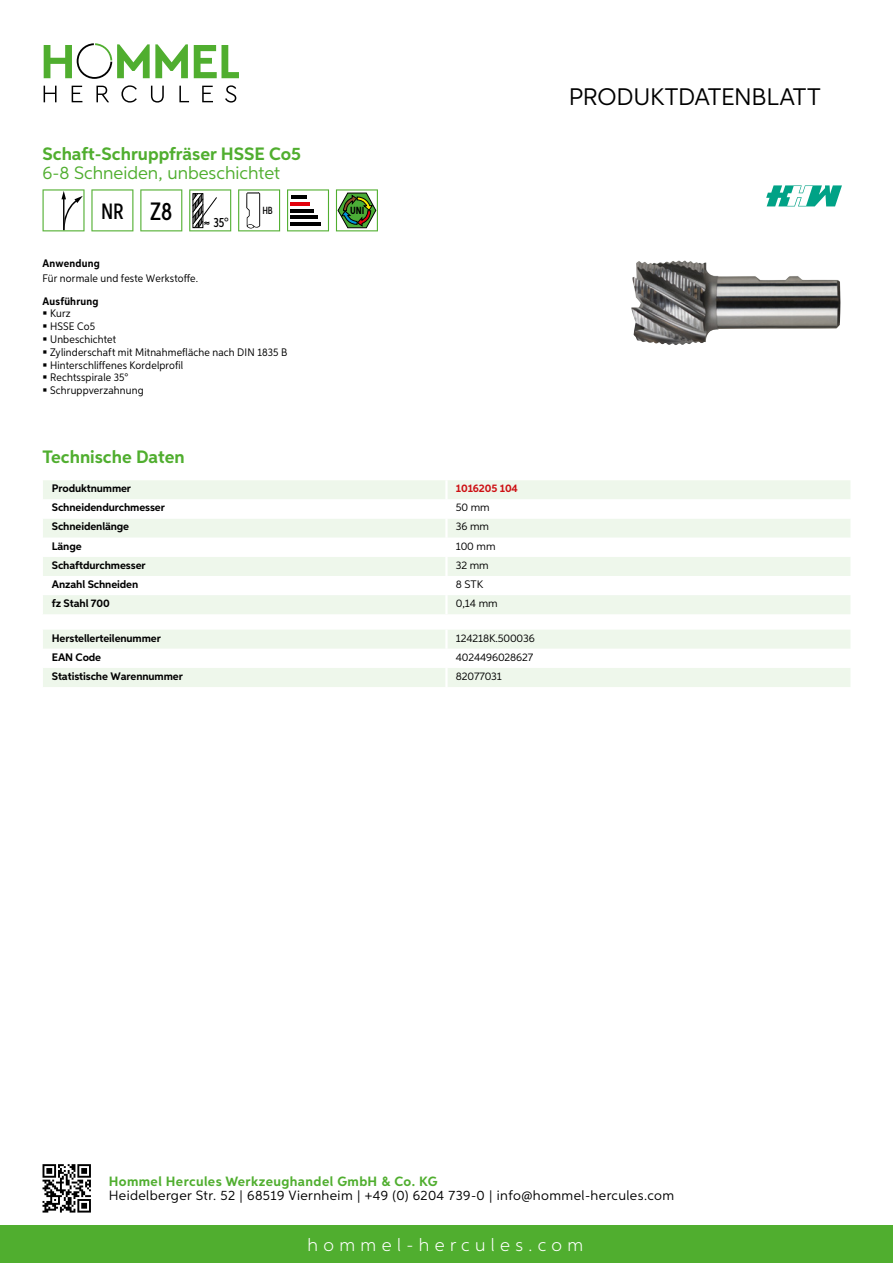
<style>
.page{position:relative;width:893px;height:1263px;background:#fff}
.page>*{position:absolute;margin:0;border:0;box-sizing:border-box;transform-origin:0 0}
.t1{font:24px "Aspira";letter-spacing:-.01em;color:#000}
.t2{font:500 22.2px "Aspira XX Nar";color:#000}
.t3{font:700 18px "Aspira";color:#50ae2f}
.t4{font:18px "Aspira";color:#50ae2f}
.t5{font:300 18px "Aspira";letter-spacing:.3em;color:#fff}
.t6{font:13.5px "Aspira";letter-spacing:.03em;color:#000}
.t7{font:700 13.5px "Aspira";letter-spacing:.03em;color:#50ae2f}
.t8{font:500 13.35px "Aspira XX Nar";color:#000}
.t9{font:10.95px/12.8px "Aspira Nar";letter-spacing:.015em;color:#000}
.t10{font:700 10.95px "Aspira";letter-spacing:-.01em;color:#000}
.t11{font:10.95px "Aspira";letter-spacing:-.01em;color:#000}
.t12{font:700 10.95px "Aspira Nar";letter-spacing:.02em;color:#000}
.t13{font:700 10.95px "Aspira";letter-spacing:-.01em;color:#cd1013}
.t14{font:700 10.35px "Aspira XX Nar";color:#000}
.t15{font:500 10.35px "Aspira XX Nar";color:#000}
.s1{font-size:25.2px}
</style>
<div class="page">
<div style="left:0;top:1226px;width:893px;height:37px;background:#50ae2f"></div>
<svg style="left:43px;top:1164px;width:48px;height:48px"></svg>
<svg style="left:194px;top:45px;width:45px;height:33px"></svg>
<svg style="left:44px;top:43px;width:144px;height:36px"></svg>
<svg style="left:44px;top:86px;width:13px;height:16px"></svg>
<svg style="left:72px;top:86px;width:10px;height:16px"></svg>
<svg style="left:96px;top:86px;width:13px;height:16px"></svg>
<svg style="left:121px;top:85px;width:16px;height:18px"></svg>
<svg style="left:151px;top:86px;width:13px;height:17px"></svg>
<svg style="left:179px;top:86px;width:10px;height:16px"></svg>
<svg style="left:202px;top:86px;width:11px;height:16px"></svg>
<svg style="left:225px;top:85px;width:11px;height:18px"></svg>
<div style="left:43px;top:480px;width:807px;height:134px;background:#eef7eb"></div>
<svg style="left:43px;top:499px;width:807px;height:96px"></svg>
<hr style="left:445px;top:480px;width:3px;height:19px;background:#fff">
<hr style="left:445px;top:499px;width:3px;height:20px;background:#fff">
<hr style="left:445px;top:519px;width:3px;height:19px;background:#fff">
<hr style="left:445px;top:538px;width:3px;height:19px;background:#fff">
<hr style="left:445px;top:557px;width:3px;height:19px;background:#fff">
<hr style="left:445px;top:576px;width:3px;height:19px;background:#fff">
<hr style="left:445px;top:595px;width:3px;height:19px;background:#fff">
<svg style="left:43px;top:630px;width:807px;height:57px"></svg>
<hr style="left:445px;top:668px;width:3px;height:19px;background:#fff">
<svg style="left:43px;top:189px;width:42px;height:42px"></svg>
<svg style="left:91px;top:189px;width:42px;height:42px"></svg>
<svg style="left:140px;top:189px;width:42px;height:42px"></svg>
<svg style="left:189px;top:189px;width:42px;height:42px"></svg>
<svg style="left:238px;top:189px;width:42px;height:42px"></svg>
<svg style="left:287px;top:189px;width:42px;height:42px"></svg>
<hr style="left:291px;top:196px;width:15px;height:3px;background:#000">
<hr style="left:291px;top:202px;width:19px;height:4px;background:#e3000b">
<hr style="left:291px;top:209px;width:23px;height:3px;background:#000">
<hr style="left:291px;top:216px;width:27px;height:3px;background:#000">
<hr style="left:291px;top:222px;width:30px;height:4px;background:#000">
<svg style="left:336px;top:189px;width:42px;height:42px"></svg>
<img style="left:631px;top:260px;width:210px;height:85px">
<svg style="left:766px;top:185px;width:76px;height:21px"></svg>
<h3 class="t3" style="left:43px;top:142px;width:260px">Schaft-Schruppfräser HSSE Co5</h3>
<h3 class="t4" style="left:43px;top:162px;width:239px">6-8 Schneiden, unbeschichtet</h3>
<h2 class="t2" style="left:101px;top:197px;width:73px">NR <span class="s1">Z8</span></h2>
<p class="t8" style="left:214px;top:215px;width:17px">35°</p>
<p class="t15" style="left:262px;top:204px;width:12px">HB</p>
<p class="t14" style="left:350px;top:205px;width:16px">UNI</p>
<p class="t12" style="left:43px;top:257px;width:59px">Anwendung</p>
<p class="t9" style="left:43px;top:272px;width:157px">Für normale und feste Werkstoffe.</p>
<p class="t12" style="left:43px;top:294px;width:58px">Ausführung</p>
<p class="t9" style="left:50px;top:307px;width:239px">Kurz<br>HSSE Co5<br>Unbeschichtet<br>Zylinderschaft mit Mitnahmefläche nach DIN 1835 B<br>Hinterschliffenes Kordelprofil<br>Rechtsspirale 35°<br>Schruppverzahnung</p>
<h3 class="t3" style="left:43px;top:446px;width:144px">Technische Daten</h3>
<p class="t10" style="left:52px;top:482px;width:81px">Produktnummer</p>
<p class="t13" style="left:456px;top:482px;width:64px">1016205 104</p>
<p class="t10" style="left:52px;top:501px;width:115px">Schneidendurchmesser</p>
<p class="t11" style="left:456px;top:501px;width:35px">50 mm</p>
<p class="t10" style="left:52px;top:520px;width:79px">Schneidenlänge</p>
<p class="t11" style="left:456px;top:520px;width:35px">36 mm</p>
<p class="t10" style="left:52px;top:539px;width:31px">Länge</p>
<p class="t11" style="left:456px;top:539px;width:41px">100 mm</p>
<p class="t10" style="left:52px;top:558px;width:95px">Schaftdurchmesser</p>
<p class="t11" style="left:456px;top:558px;width:34px">32 mm</p>
<p class="t10" style="left:52px;top:577px;width:88px">Anzahl Schneiden</p>
<p class="t11" style="left:456px;top:577px;width:22px">8 STK</p>
<p class="t10" style="left:52px;top:596px;width:59px">fz Stahl 700</p>
<p class="t11" style="left:456px;top:597px;width:43px">0,14 mm</p>
<p class="t10" style="left:52px;top:631px;width:111px">Herstellerteilenummer</p>
<p class="t11" style="left:456px;top:631px;width:80px">124218K.500036</p>
<p class="t10" style="left:52px;top:650px;width:51px">EAN Code</p>
<p class="t11" style="left:456px;top:650px;width:79px">4024496028627</p>
<p class="t10" style="left:52px;top:669px;width:132px">Statistische Warennummer</p>
<p class="t11" style="left:456px;top:669px;width:48px">82077031</p>
<h1 class="t1" style="left:569px;top:82px;width:253px">Produktdatenblatt</h1>
<p class="t7" style="left:109px;top:1172px;width:330px">Hommel Hercules Werkzeughandel GmbH &amp; Co. KG</p>
<p class="t6" style="left:109px;top:1187px;width:567px">Heidelberger Str. 52 | 68519 Viernheim | +49 (0) 6204 739-0 | info@hommel-hercules.com</p>
<h3 class="t5" style="left:307px;top:1234px;width:277px">hommel-hercules.com</h3>
</div>
